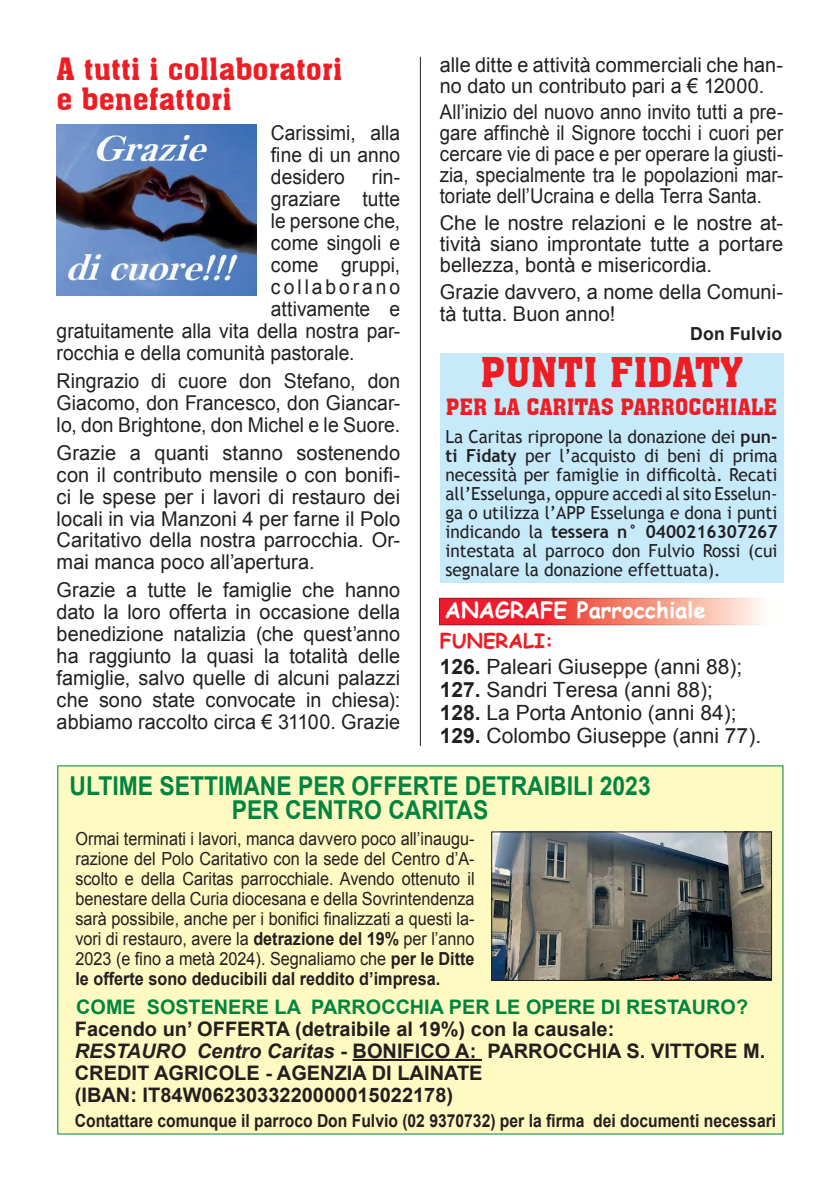
<style>
.page{position:relative;width:840px;height:1191px;background:#fff}
.page>*{position:absolute;margin:0;border:0;box-sizing:border-box;transform-origin:0 0}
.t1{font:40px "Aachen BT";color:#ee1d23}
.t2{font:30px/30px "Aachen BT";color:#ee1d23}
.t3{font:700 26px/24px "Arial";color:#008540;text-align:center;scale:.88 1}
.t4{font:22px "Aachen BT";color:#ee1d23}
.t5{font:700 22px "Comic Sans MS";color:#fff}
.t6{font:21px/23px "Arial";color:#231f20}
.t7{font:20.4px/22px "Arial";color:#231f20;text-align:justify}
.t8{font:20.4px/21px "Arial";color:#231f20;text-align:justify;scale:.91 1}
.t9{font:20.4px/22px "Arial";color:#231f20;text-align:justify;scale:.94 1}
.t10{font:20.4px/22px "Arial";color:#231f20;text-align:justify;scale:.95 1}
.t11{font:20.4px "Arial";letter-spacing:.155em;color:#231f20;scale:.94 1}
.t12{font:700 20px/22px "Arial";color:#231f20}
.t13{font:700 20px "Arial";color:#008540}
.t14{font:700 20px "Comic Sans MS";color:#ee1d23}
.t15{font:18px/20px "Arial";color:#231f20;text-align:justify;scale:.9 1}
.t16{font:18px/19px "Trebuchet MS";color:#231f20;text-align:justify;scale:.96 1}
.t17{font:700 18px "Arial";color:#231f20;scale:.87 1}
.t18{font:700 18px "Arial";color:#231f20}
.s1{font-weight:700}
.s2{font-style:italic}
</style>
<div class="page">
<div style="left:57px;top:765px;width:725px;height:369px;background:#fffac1"></div>
<hr style="left:352px;top:1059px;width:129px;height:2px;background:#231f20">
<img style="left:493px;top:833px;width:276px;height:145px">
<div style="left:491px;top:831px;width:280px;height:149px;border:1px solid #231f20"></div>
<hr style="left:420px;top:57px;width:1px;height:689px;background:#231f20">
<img style="left:57px;top:125px;width:199px;height:170px">
<img style="left:439px;top:598px;width:323px;height:27px">
<div style="left:439px;top:353px;width:343px;height:229px;background:#c6eafa"></div>
<h2 class="t2" style="left:57px;top:53px;width:287px">A tutti i collaboratori e benefattori</h2>
<p class="t9" style="left:271px;top:122px;width:139px">Carissimi, alla fine di un anno desidero</p>
<p class="t9" style="left:371px;top:166px;width:32px">rin-</p>
<p class="t9" style="left:271px;top:188px;width:139px">graziare tutte</p>
<p class="t9" style="left:271px;top:210px;width:139px">le persone che,</p>
<p class="t9" style="left:271px;top:232px;width:139px">come singoli e</p>
<p class="t9" style="left:271px;top:254px;width:139px">come gruppi,</p>
<p class="t11" style="left:271px;top:273px;width:139px">collaborano</p>
<p class="t9" style="left:271px;top:298px;width:139px">attivamente e</p>
<p class="t9" style="left:57px;top:320px;width:367px">gratuitamente alla vita della nostra par-</p>
<p class="t9" style="left:57px;top:342px;width:318px">rocchia e della comunità pastorale.</p>
<p class="t10" style="left:57px;top:370px;width:363px">Ringrazio di cuore don Stefano, don Giacomo, don Francesco, don Giancar&shy;lo, don Brightone, don Michel e le Suore.</p>
<p class="t7" style="left:57px;top:441px;width:345px">Grazie a quanti stanno sostenendo con il contributo mensile o con bonifi&shy;ci le spese per i lavori di restauro dei locali in via Manzoni 4 per farne il Polo Caritativo della nostra parrocchia. Or&shy;mai manca poco all’apertura.</p>
<p class="t7" style="left:57px;top:579px;width:345px">Grazie a tutte le famiglie che hanno dato la loro offerta in occasione della benedizione natalizia (che quest’anno ha raggiunto la quasi la totalità delle famiglie, salvo quelle di alcuni palazzi che sono state convocate in chiesa): abbiamo raccolto circa € 31100. Grazie</p>
<p class="t7" style="left:439px;top:54px;width:344px;line-height:21px">alle ditte e attività commerciali che han&shy;no dato un contributo pari a € 12000.</p>
<p class="t8" style="left:439px;top:102px;width:378px">All’inizio del nuovo anno invito tutti a pre&shy;gare affinchè il Signore tocchi i cuori per cercare vie di pace e per operare la giusti&shy;zia, specialmente tra le popolazioni mar&shy;toriate dell’Ucraina e della Terra Santa.</p>
<p class="t7" style="left:439px;top:212px;width:345px;line-height:21px">Che le nostre relazioni e le nostre at&shy;tività siano improntate tutte a portare bellezza, bontà e misericordia.</p>
<p class="t7" style="left:439px;top:281px;width:344px">Grazie davvero, a nome della Comuni&shy;tà tutta. Buon anno!</p>
<p class="t18" style="left:690px;top:322px;width:93px">Don Fulvio</p>
<h1 class="t1" style="left:480px;top:347px;width:263px">PUNTI FIDATY</h1>
<p class="t4" style="left:445px;top:393px;width:332px">PER LA CARITAS PARROCCHIALE</p>
<p class="t16" style="left:445px;top:427px;width:347px">La Caritas ripropone la donazione dei <span class="s1">pun&shy;ti Fidaty</span> per l’acquisto di beni di prima necessità per famiglie in difficoltà. Recati all’Esselunga, oppure accedi al sito Esselun&shy;ga o utilizza l’APP Esselunga e dona i punti indicando la <span class="s1">tessera n° 0400216307267 </span>intestata al parroco don Fulvio Rossi (cui segnalare la donazione effettuata).</p>
<p class="t5" style="left:444px;top:594px;width:262px">ANAGRAFE Parrocchiale</p>
<p class="t14" style="left:439px;top:626px;width:115px">FUNERALI:</p>
<p class="t6" style="left:439px;top:655px;width:322px"><span class="s1">126.</span> Paleari Giuseppe (anni 88);<br><span class="s1">127.</span> Sandri Teresa (anni 88);<br><span class="s1">128.</span> La Porta Antonio (anni 84);<br><span class="s1">129.</span> Colombo Giuseppe (anni 77).</p>
<p class="t3" style="left:69px;top:775px;width:661px">ULTIME SETTIMANE PER OFFERTE DETRAIBILI 2023<br>PER CENTRO CARITAS</p>
<p class="t15" style="left:75px;top:828px;width:445px">Ormai terminati i lavori, manca davvero poco all’inaugu&shy;razione del Polo Caritativo con la sede del Centro d’A&shy;scolto e della Caritas parrocchiale. Avendo ottenuto il benestare della Curia diocesana e della Sovrintendenza sarà possibile, anche per i bonifici finalizzati a questi la&shy;vori di restauro, avere la <span class="s1">detrazione del 19%</span> per l’anno 2023 (e fino a metà 2024). Segnaliamo che <span class="s1">per le Ditte le offerte sono deducibili dal reddito d’impresa.</span></p>
<p class="t13" style="left:76px;top:993px;width:673px">COME SOSTENERE LA PARROCCHIA PER LE OPERE DI RESTAURO?</p>
<p class="t12" style="left:75px;top:1018px;width:691px">Facendo un’ OFFERTA (detraibile al 19%) con la causale:<br><span class="s2">RESTAURO Centro Caritas</span> - BONIFICO A: PARROCCHIA S. VITTORE M.<br>CREDIT AGRICOLE - AGENZIA DI LAINATE<br>(IBAN: IT84W0623033220000015022178)</p>
<p class="t17" style="left:75px;top:1108px;width:807px">Contattare comunque il parroco Don Fulvio (02 9370732) per la firma dei documenti necessari</p>
</div>
